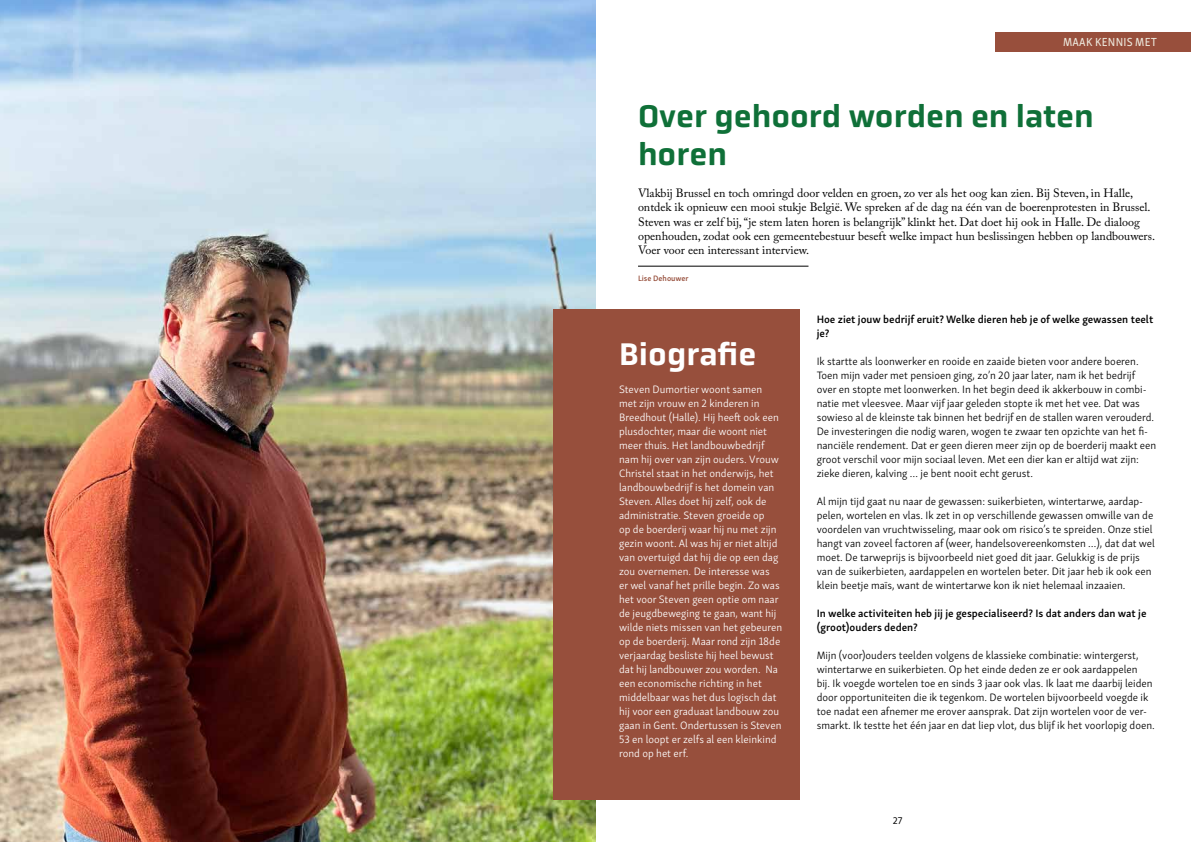
<style>
.page{position:relative;width:1191px;height:842px;background:#fff}
.page>*{position:absolute;margin:0;border:0;box-sizing:border-box;transform-origin:0 0}
.t1{font:500 32px/38.4px "Obvia";color:#0f7038}
.t2{font:500 32px "Obvia";color:#fff}
.t3{font:12px/14.4px "Adobe Caslon Pro";color:#000}
.t4{font:12px "Skolar Sans Latn Cn Me";letter-spacing:.02em;color:#ede9dd}
.t5{font:300 11px/14px "Skolar Sans Latn";color:#000}
.t6{font:300 11px/14px "Skolar Sans Latn";color:#fff}
.t7{font:600 11px/14px "Skolar Sans Latn";color:#000}
.t8{font:10px "Skolar Sans Latn";color:#000}
.t9{font:600 8px "Skolar Sans Latn";color:#974f3c}
</style>
<div class="page">
<div style="left:995px;top:33px;width:196px;height:19px;background:#984f3c"></div>
<img style="left:0;top:0;width:595px;height:842px">
<hr style="left:638px;top:266px;width:170px;height:1px;background:#000">
<div style="left:553px;top:309px;width:246px;height:490px;background:#974f3c"></div>
<p class="t4" style="left:1063px;top:33px;width:96px">MAAK KENNIS MET</p>
<h1 class="t1" style="left:638px;top:97px;width:457px">Over gehoord worden en laten horen</h1>
<p class="t3" style="left:638px;top:185px;width:518px">Vlakbij Brussel en toch omringd door velden en groen, zo ver als het oog kan zien. Bij Steven, in Halle, ontdek ik opnieuw een mooi stukje België. We spreken af de dag na één van de boerenprotesten in Brussel.<br>Steven was er zelf bij, “je stem laten horen is belangrijk” klinkt het. Dat doet hij ook in Halle. De dialoog openhouden, zodat ook een gemeentebestuur beseft welke impact hun beslissingen hebben op landbouwers.<br>Voer voor een interessant interview.</p>
<p class="t9" style="left:638px;top:272px;width:52px">Lise Dehouwer</p>
<h1 class="t2" style="left:619px;top:335px;width:139px">Biografie</h1>
<p class="t6" style="left:619px;top:381px;width:165px">Steven Dumortier woont samen met zijn vrouw en 2 kinderen in Breedhout (Halle). Hij heeft ook een plusdochter, maar die woont niet meer thuis. Het landbouwbedrijf nam hij over van zijn ouders. Vrouw Christel staat in het onderwijs, het landbouwbedrijf is het domein van Steven. Alles doet hij zelf, ook de administratie. Steven groeide op<br>op de boerderij waar hij nu met zijn gezin woont. Al was hij er niet altijd van overtuigd dat hij die op een dag zou overnemen. De interesse was<br>er wel vanaf het prille begin. Zo was het voor Steven geen optie om naar de jeugdbeweging te gaan, want hij wilde niets missen van het gebeuren op de boerderij. Maar rond zijn 18de verjaardag besliste hij heel bewust dat hij landbouwer zou worden. Na een economische richting in het middelbaar was het dus logisch dat hij voor een graduaat landbouw zou gaan in Gent. Ondertussen is Steven 53 en loopt er zelfs al een kleinkind rond op het erf.</p>
<p class="t7" style="left:816px;top:311px;width:338px">Hoe ziet jouw bedrijf eruit? Welke dieren heb je of welke gewassen teelt je?</p>
<p class="t5" style="left:816px;top:353px;width:341px">Ik startte als loonwerker en rooide en zaaide bieten voor andere boeren.<br>Toen mijn vader met pensioen ging, zo’n 20 jaar later, nam ik het bedrijf over en stopte met loonwerken. In het begin deed ik akkerbouw in combi&shy;natie met vleesvee. Maar vijf jaar geleden stopte ik met het vee. Dat was sowieso al de kleinste tak binnen het bedrijf en de stallen waren verouderd.<br>De investeringen die nodig waren, wogen te zwaar ten opzichte van het fi&shy;nanciële rendement. Dat er geen dieren meer zijn op de boerderij maakt een groot verschil voor mijn sociaal leven. Met een dier kan er altijd wat zijn: zieke dieren, kalving … je bent nooit echt gerust.</p>
<p class="t5" style="left:816px;top:493px;width:340px">Al mijn tijd gaat nu naar de gewassen: suikerbieten, wintertarwe, aardap&shy;pelen, wortelen en vlas. Ik zet in op verschillende gewassen omwille van de voordelen van vruchtwisseling, maar ook om risico’s te spreiden. Onze stiel hangt van zoveel factoren af (weer, handelsovereenkomsten …), dat dat wel moet. De tarweprijs is bijvoorbeeld niet goed dit jaar. Gelukkig is de prijs van de suikerbieten, aardappelen en wortelen beter. Dit jaar heb ik ook een klein beetje maïs, want de wintertarwe kon ik niet helemaal inzaaien.</p>
<p class="t7" style="left:816px;top:605px;width:331px">In welke activiteiten heb jij je gespecialiseerd? Is dat anders dan wat je (groot)ouders deden?</p>
<p class="t5" style="left:816px;top:647px;width:339px">Mijn (voor)ouders teelden volgens de klassieke combinatie: wintergerst, wintertarwe en suikerbieten. Op het einde deden ze er ook aardappelen<br>bij. Ik voegde wortelen toe en sinds 3 jaar ook vlas. Ik laat me daarbij leiden door opportuniteiten die ik tegenkom. De wortelen bijvoorbeeld voegde ik toe nadat een afnemer me erover aansprak. Dat zijn wortelen voor de ver&shy;smarkt. Ik testte het één jaar en dat liep vlot, dus blijf ik het voorlopig doen.</p>
<p class="t8" style="left:892px;top:813px;width:11px">27</p>
</div>
